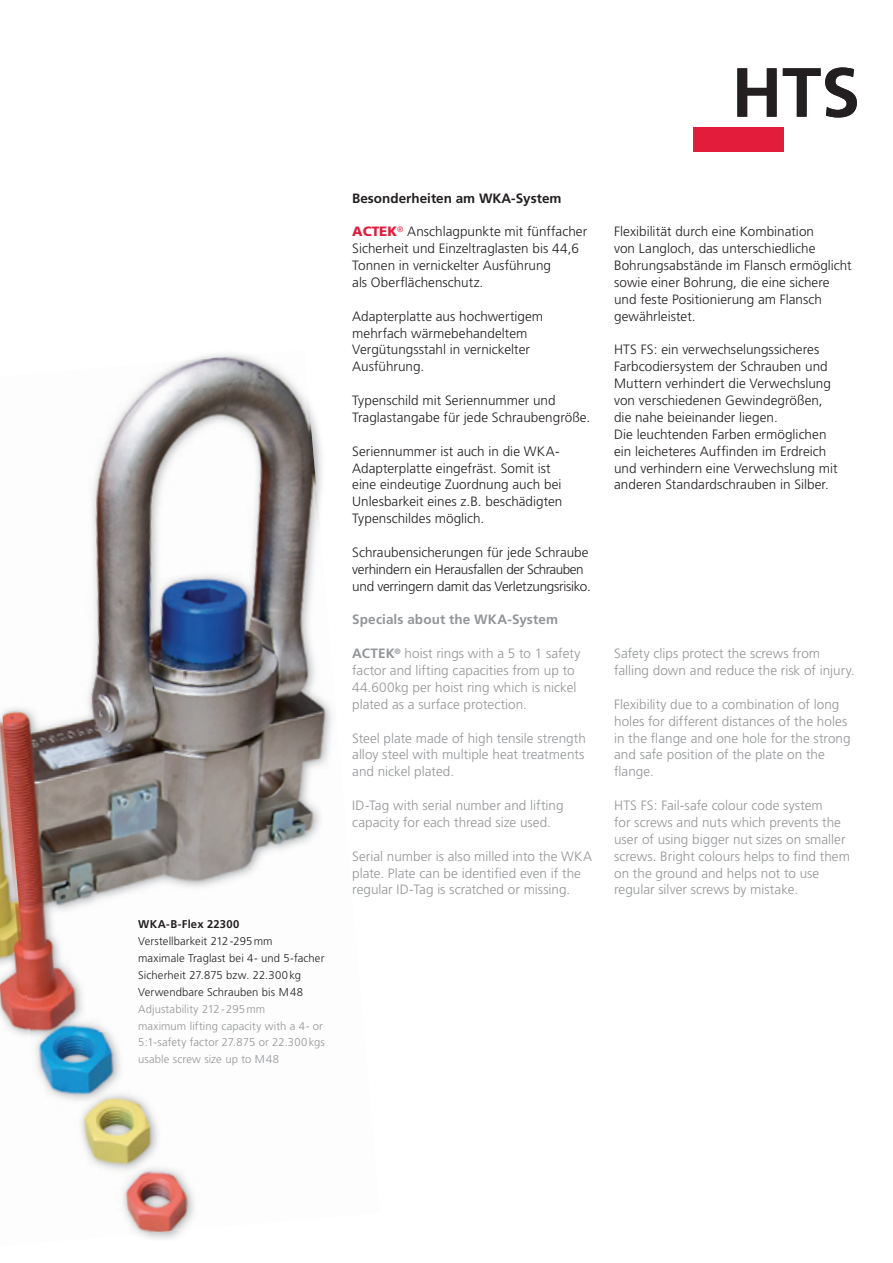
<style>
.page{position:relative;width:893px;height:1263px;background:#fff}
.page>*{position:absolute;margin:0;border:0;box-sizing:border-box;transform-origin:0 0}
.t1{font:300 13.5px/16.8px "Frutiger";color:#231f20}
.t2{font:300 13.5px/16.8px "Frutiger";color:#939598}
.t3{font:700 13.5px "Frutiger";color:#231f20}
.t4{font:700 13.5px "Frutiger";letter-spacing:.01em;color:#939598}
.t5{font:300 11.25px/16.8px "Frutiger";letter-spacing:.01em;color:#231f20}
.t6{font:300 11.25px/16.8px "Frutiger";letter-spacing:.01em;color:#939598}
.t7{font:700 11.25px "Frutiger";letter-spacing:.02em;color:#231f20}
.s1{font-weight:900;color:#e41c3b}
.s2{font-weight:700}
</style>
<div class="page">
<img style="left:48px;top:354px;width:284px;height:658px">
<img style="left:0;top:707px;width:48px;height:329px">
<img style="left:30px;top:1012px;width:165px;height:228px">
<svg style="left:737px;top:68px;width:40px;height:49px"></svg>
<svg style="left:783px;top:68px;width:74px;height:49px"></svg>
<div style="left:693px;top:127px;width:91px;height:25px;background:#e41c3b"></div>
<p class="t7" style="left:138px;top:918px;width:103px">WKA-B-Flex 22300</p>
<p class="t5" style="left:138px;top:933px;width:188px">Verstellbarkeit 212 -295 mm<br>maximale Traglast bei 4- und 5-facher<br>Sicherheit 27.875 bzw. 22.300 kg<br>Verwendbare Schrauben bis M 48</p>
<p class="t6" style="left:138px;top:1000px;width:188px">Adjustability 212 - 295 mm<br>maximum lifting capacity with a 4- or<br>5:1-safety factor 27.875 or 22.300 kgs usable screw size up to M 48</p>
<p class="t3" style="left:352px;top:190px;width:211px">Besonderheiten am WKA-System</p>
<p class="t1" style="left:352px;top:223px;width:236px"><span class="s1">ACTEK</span><sup>®</sup> Anschlagpunkte mit fünffacher Sicherheit und Einzeltraglasten bis 44,6<br>Tonnen in vernickelter Ausführung<br>als Oberflächenschutz.</p>
<p class="t1" style="left:352px;top:308px;width:192px">Adapterplatte aus hochwertigem mehrfach wärmebehandeltem<br>Vergütungsstahl in vernickelter<br>Ausführung.</p>
<p class="t1" style="left:352px;top:392px;width:240px">Typenschild mit Seriennummer und<br>Traglastangabe für jede Schraubengröße.</p>
<p class="t1" style="left:352px;top:443px;width:212px">Seriennummer ist auch in die WKA-Adapterplatte eingefräst. Somit ist eine eindeutige Zuordnung auch bei Unlesbarkeit eines z.B. beschädigten Typenschildes möglich.</p>
<p class="t1" style="left:352px;top:544px;width:240px">Schraubensicherungen für jede Schraube verhindern ein Herausfallen der Schrauben und verringern damit das Verletzungsrisiko.</p>
<p class="t4" style="left:352px;top:612px;width:207px">Specials about the WKA-System</p>
<p class="t2" style="left:352px;top:645px;width:230px"><span class="s2">ACTEK</span><sup>®</sup> hoist rings with a 5 to 1 safety factor and lifting capacities from up to 44.600kg per hoist ring which is nickel plated as a surface protection.</p>
<p class="t2" style="left:352px;top:730px;width:235px;text-align:justify">Steel plate made of high tensile strength alloy steel with multiple heat treatments and nickel plated.</p>
<p class="t2" style="left:352px;top:797px;width:213px">ID-Tag with serial number and lifting capacity for each thread size used.</p>
<p class="t2" style="left:352px;top:848px;width:241px">Serial number is also milled into the WKA plate. Plate can be identified even if the regular ID-Tag is scratched or missing.</p>
<p class="t1" style="left:614px;top:223px;width:239px">Flexibilität durch eine Kombination<br>von Langloch, das unterschiedliche Bohrungsabstände im Flansch ermöglicht sowie einer Bohrung, die eine sichere und feste Positionierung am Flansch gewährleistet.</p>
<p class="t1" style="left:614px;top:342px;width:225px">HTS FS: ein verwechselungssicheres Farbcodiersystem der Schrauben und Muttern verhindert die Verwechslung von verschiedenen Gewindegrößen, die nahe beieinander liegen.<br>Die leuchtenden Farben ermöglichen ein leicheteres Auffinden im Erdreich und verhindern eine Verwechslung mit anderen Standardschrauben in Silber.</p>
<p class="t2" style="left:614px;top:645px;width:242px">Safety clips protect the screws from falling down and reduce the risk of injury.</p>
<p class="t2" style="left:614px;top:696px;width:238px">Flexibility due to a combination of long holes for different distances of the holes in the flange and one hole for the strong and safe position of the plate on the flange.</p>
<p class="t2" style="left:614px;top:797px;width:237px">HTS FS: Fail-safe colour code system<br>for screws and nuts which prevents the user of using bigger nut sizes on smaller screws. Bright colours helps to find them on the ground and helps not to use regular silver screws by mistake.</p>
</div>
